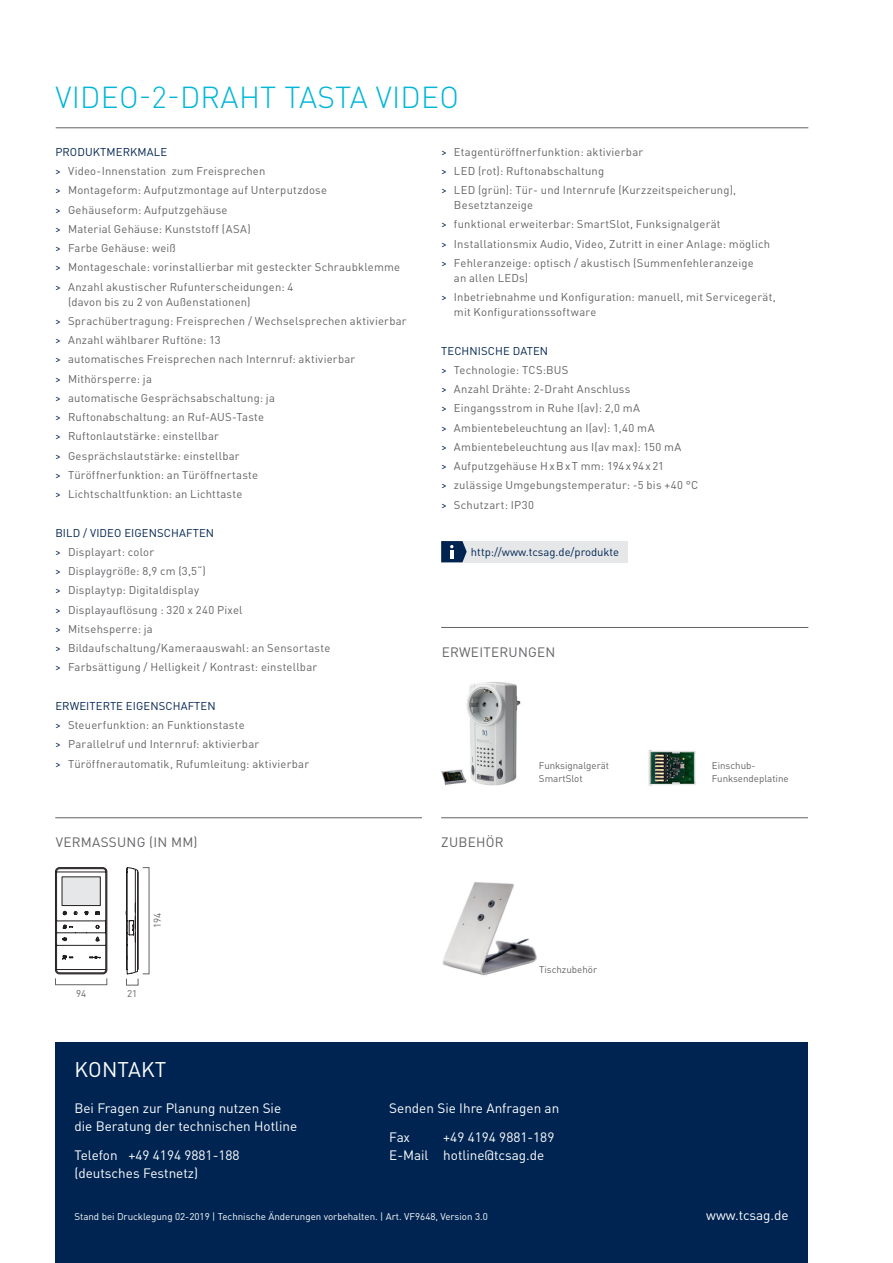
<style>
.page{position:relative;width:893px;height:1263px;background:#fff}
.page>*{position:absolute;margin:0;border:0;box-sizing:border-box;transform-origin:0 0}
.t1{font:300 30px "DIN Pro";letter-spacing:.01em;color:#00b7d6}
.t2{font:21px "DIN Pro";letter-spacing:.01em;color:#fff}
.t3{font:13.5px/18px "DIN Pro";color:#fff}
.t4{font:13.5px "DIN Pro";letter-spacing:.02em;color:#636366}
.t5{font:11.25px/19.2px "DIN Pro";letter-spacing:.02em;color:#636366}
.t6{font:11.25px "DIN Pro";color:#002451}
.t7{font:9.75px "DIN Pro";color:#fff}
.t8{font:9.75px/12.8px "DIN Pro";color:#636366}
.s1{color:#002451}
</style>
<div class="page">
<div style="left:55px;top:1042px;width:753px;height:221px;background:#002451"></div>
<div style="left:441px;top:541px;width:187px;height:21px;background:#e6e7e9"></div>
<svg style="left:441px;top:541px;width:26px;height:21px"></svg>
<hr style="left:56px;top:128px;width:752px;height:1px;background:#636366">
<hr style="left:55px;top:817px;width:367px;height:1px;background:#636366">
<div style="left:55px;top:978px;width:52px;height:7px;border:1px solid #636366"></div>
<svg style="left:55px;top:867px;width:52px;height:107px"></svg>
<div style="left:62px;top:877px;width:38px;height:28px;background:#e6e7e9"></div>
<div style="left:62px;top:877px;width:38px;height:29px;border:1px solid #231f20"></div>
<svg style="left:126px;top:867px;width:12px;height:107px"></svg>
<img style="left:441px;top:682px;width:80px;height:104px">
<img style="left:648px;top:750px;width:48px;height:36px">
<hr style="left:441px;top:627px;width:367px;height:1px;background:#636366">
<img style="left:442px;top:882px;width:95px;height:94px">
<hr style="left:441px;top:817px;width:367px;height:1px;background:#636366">
<h1 class="t1" style="left:55px;top:74px;width:405px">VIDEO-2-DRAHT TASTA VIDEO</h1>
<p class="t5" style="left:55px;top:141px;width:346px"><span class="s1">PRODUKTMERKMALE<br>&gt;</span> Video-Innenstation zum Freisprechen<br><span class="s1">&gt;</span> Montageform: Aufputzmontage auf Unterputzdose<br><span class="s1">&gt;</span> Gehäuseform: Aufputzgehäuse<br><span class="s1">&gt;</span> Material Gehäuse: Kunststoff (ASA)<br><span class="s1">&gt;</span> Farbe Gehäuse: weiß<br><span class="s1">&gt;</span> Montageschale: vorinstallierbar mit gesteckter Schraubklemme <span class="s1">&gt;</span> Anzahl akustischer Rufunterscheidungen: 4</p>
<p class="t5" style="left:55px;top:291px;width:353px;text-indent:13px">(davon bis zu 2 von Außenstationen)<br><span class="s1">&gt;</span> Sprachübertragung: Freisprechen / Wechselsprechen aktivierbar <span class="s1">&gt;</span> Anzahl wählbarer Ruftöne: 13<br><span class="s1">&gt;</span> automatisches Freisprechen nach Internruf: aktivierbar<br><span class="s1">&gt;</span> Mithörsperre: ja<br><span class="s1">&gt;</span> automatische Gesprächsabschaltung: ja<br><span class="s1">&gt;</span> Ruftonabschaltung: an Ruf-AUS-Taste<br><span class="s1">&gt;</span> Ruftonlautstärke: einstellbar<br><span class="s1">&gt;</span> Gesprächslautstärke: einstellbar<br><span class="s1">&gt;</span> Türöffnerfunktion: an Türöffnertaste<br><span class="s1">&gt;</span> Lichtschaltfunktion: an Lichttaste</p>
<p class="t5" style="left:55px;top:522px;width:277px"><span class="s1">BILD / VIDEO EIGENSCHAFTEN<br>&gt;</span> Displayart: color<br><span class="s1">&gt;</span> Displaygröße: 8,9 cm (3,5“)<br><span class="s1">&gt;</span> Displaytyp: Digitaldisplay<br><span class="s1">&gt;</span> Displayauflösung : 320 x 240 Pixel<br><span class="s1">&gt;</span> Mitsehsperre: ja<br><span class="s1">&gt;</span> Bildaufschaltung/Kameraauswahl: an Sensortaste <span class="s1">&gt;</span> Farbsättigung / Helligkeit / Kontrast: einstellbar</p>
<p class="t5" style="left:55px;top:695px;width:255px"><span class="s1">ERWEITERTE EIGENSCHAFTEN<br>&gt;</span> Steuerfunktion: an Funktionstaste<br><span class="s1">&gt;</span> Parallelruf und Internruf: aktivierbar<br><span class="s1">&gt;</span> Türöffnerautomatik, Rufumleitung: aktivierbar</p>
<p class="t4" style="left:56px;top:832px;width:143px">VERMASSUNG (IN MM)</p>
<p class="t8" style="left:150px;top:928px;width:17px;rotate:-90deg">194</p>
<p class="t8" style="left:76px;top:986px;width:12px">94</p>
<p class="t8" style="left:127px;top:986px;width:12px">21</p>
<p class="t5" style="left:441px;top:141px;width:297px"><span class="s1">&gt;</span> Etagentüröffnerfunktion: aktivierbar<br><span class="s1">&gt;</span> LED (rot): Ruftonabschaltung<br><span class="s1">&gt;</span> LED (grün): Tür- und Internrufe (Kurzzeitspeicherung),</p>
<p class="t5" style="left:441px;top:194px;width:330px;text-indent:13px">Besetztanzeige<br><span class="s1">&gt;</span> funktional erweiterbar: SmartSlot, Funksignalgerät<br><span class="s1">&gt;</span> Installationsmix Audio, Video, Zutritt in einer Anlage: möglich <span class="s1">&gt;</span> Fehleranzeige: optisch / akustisch (Summenfehleranzeige</p>
<p class="t5" style="left:441px;top:267px;width:336px;text-indent:13px">an allen LEDs)<br><span class="s1">&gt;</span> Inbetriebnahme und Konfiguration: manuell, mit Servicegerät,</p>
<p class="t5" style="left:454px;top:301px;width:144px">mit Konfigurationssoftware</p>
<p class="t5" style="left:441px;top:340px;width:259px"><span class="s1">TECHNISCHE DATEN<br>&gt;</span> Technologie: TCS:BUS<br><span class="s1">&gt;</span> Anzahl Drähte: 2-Draht Anschluss<br><span class="s1">&gt;</span> Eingangsstrom in Ruhe I(av): 2,0 mA<br><span class="s1">&gt;</span> Ambientebeleuchtung an I(av): 1,40 mA<br><span class="s1">&gt;</span> Ambientebeleuchtung aus I(av max): 150 mA<br><span class="s1">&gt;</span> Aufputzgehäuse HxBxT mm: 194x94x21<br><span class="s1">&gt;</span> zulässige Umgebungstemperatur: -5 bis +40 °C <span class="s1">&gt;</span> Schutzart: IP30</p>
<p class="t6" style="left:471px;top:543px;width:150px">http://www.tcsag.de/produkte</p>
<p class="t4" style="left:442px;top:642px;width:115px">ERWEITERUNGEN</p>
<p class="t4" style="left:441px;top:832px;width:64px">ZUBEHÖR</p>
<p class="t8" style="left:539px;top:758px;width:72px">Funksignalgerät<br>SmartSlot</p>
<p class="t8" style="left:712px;top:758px;width:78px">Einschub-<br>Funksendeplatine</p>
<p class="t8" style="left:539px;top:962px;width:60px">Tischzubehör</p>
<h2 class="t2" style="left:75px;top:1053px;width:93px">KONTAKT</h2>
<p class="t3" style="left:74px;top:1098px;width:224px">Bei Fragen zur Planung nutzen Sie die Beratung der technischen Hotline</p>
<p class="t3" style="left:74px;top:1144px;width:167px">Telefon +49 4194 9881-188 (deutsches Festnetz)</p>
<p class="t7" style="left:74px;top:1209px;width:415px">Stand bei Drucklegung 02-2019 | Technische Änderungen vorbehalten. | Art. VF9648, Version 3.0</p>
<p class="t3" style="left:389px;top:1093px;width:172px;line-height:28.7px">Senden Sie Ihre Anfragen an<br>Fax</p>
<p class="t3" style="left:389px;top:1127px;width:167px;text-indent:54px">+49 4194 9881-189<br>E-Mail hotline@tcsag.de</p>
<p class="t3" style="left:706px;top:1205px;width:84px">www.tcsag.de</p>
</div>
